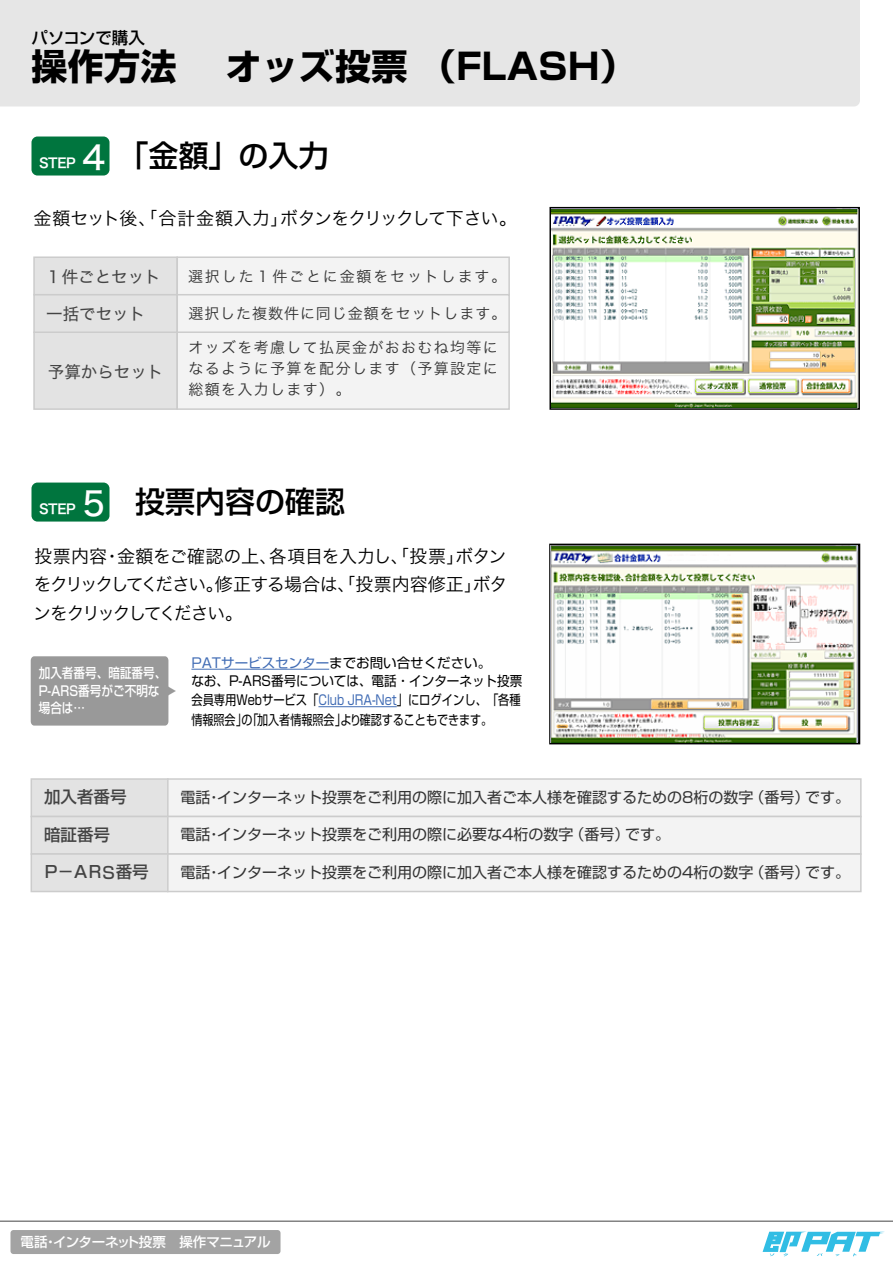
<style>
.page{position:relative;width:893px;height:1263px;background:#fff}
.page>*{position:absolute;margin:0;border:0;box-sizing:border-box;transform-origin:0 0}
.t1{font:700 36px "Shin Go Pro";letter-spacing:.01em;color:#000}
.t2{font:500 30px "Shin Go Pro";color:#000}
.t3{font:18px/28.5px "Hira Kaku Pro W3";letter-spacing:-.065em;color:#000;text-align:justify}
.t4{font:18px "Hira Kaku Pro W3";letter-spacing:-.04em;color:#000}
.t5{font:18px "Hira Kaku Std W7";color:#999}
.t6{font:16.5px "Hira Kaku Std W4";color:#444}
.t7{font:500 16.5px "Shin Go Pro";color:#444}
.t8{font:500 16.5px "Shin Go Pro";letter-spacing:-.005em;color:#000}
.t9{font:15px "Shin Go Pro";color:#333}
.t10{font:15px/21px "Hira Kaku Pro W3";letter-spacing:.09em;color:#333;text-align:justify}
.t11{font:15px "Hira Kaku Pro W3";letter-spacing:.065em;color:#333}
.t12{font:15px "Hira Kaku Pro W3";letter-spacing:.125em;color:#333}
.t13{font:13.5px/18px "Shin Go Pro";color:#000}
.t14{font:13.5px/19.4px "Shin Go Pro";color:#000;scale:.84 1}
.t15{font:13.5px "Shin Go Pro";color:#000;scale:.82 1}
.t16{font:500 13.5px "Shin Go Pro";color:#fff;scale:.86 1}
.t17{font:500 13.5px "Shin Go Pro";letter-spacing:-.025em;color:#fff}
.t18{font:13.5px "Hira Kaku Pro W6";letter-spacing:-.03em;color:#fff}
.s1{font-family:"Hira Kaku Std W5";font-weight:400;font-size:33px;color:#fff}
.s2{color:#426db5}
</style>
<div class="page">
<div style="left:0;top:0;width:860px;height:106px;background:#e6e6e6"></div>
<div style="left:32px;top:136px;width:78px;height:40px;background:#00753e;border-radius:6px"></div>
<hr style="left:0;top:1221px;width:893px;height:1px;background:#444">
<div style="left:10px;top:1230px;width:270px;height:24px;background:#a3a3a3;border-radius:3px"></div>
<svg style="left:763px;top:1232px;width:121px;height:24px"></svg>
<div style="left:549px;top:207px;width:311px;height:203px;border:2px solid #000"></div>
<div style="left:31px;top:483px;width:78px;height:39px;background:#00753e;border-radius:6px"></div>
<div style="left:549px;top:544px;width:311px;height:200px;border:2px solid #000"></div>
<div style="left:34px;top:257px;width:143px;height:38px;background:#e3e3e3"></div>
<div style="left:33px;top:256px;width:145px;height:39px;border:2px solid #ccc"></div>
<div style="left:34px;top:332px;width:143px;height:77px;background:#e3e3e3"></div>
<div style="left:33px;top:331px;width:145px;height:79px;border:2px solid #ccc"></div>
<div style="left:34px;top:295px;width:143px;height:37px;background:#e3e3e3"></div>
<div style="left:33px;top:294px;width:145px;height:39px;border:2px solid #ccc"></div>
<div style="left:176px;top:256px;width:334px;height:39px;background:#f3f3f3;border:2px solid #ccc"></div>
<div style="left:177px;top:332px;width:332px;height:77px;background:#f3f3f3"></div>
<div style="left:176px;top:331px;width:334px;height:79px;border:2px solid #ccc"></div>
<div style="left:176px;top:294px;width:334px;height:39px;background:#f3f3f3;border:2px solid #ccc"></div>
<img style="left:551px;top:209px;width:306px;height:198px">
<img style="left:551px;top:545px;width:307px;height:197px">
<hr style="left:318px;top:706px;width:79px;height:1px;background:#426db5">
<hr style="left:191px;top:669px;width:138px;height:1px;background:#426db5">
<div style="left:31px;top:656px;width:137px;height:70px;background:#999"></div>
<svg style="left:31px;top:778px;width:831px;height:114px"></svg>
<p class="t8" style="left:32px;top:24px;width:115px">パソコンで購入</p>
<h1 class="t1" style="left:32px;top:37px;width:606px">操作方法 　オッズ投票 （FLASH）</h1>
<h2 class="t2" style="left:82px;top:131px;width:248px"><span class="s1">4</span> 「金額」の入力</h2>
<p class="t18" style="left:39px;top:151px;width:38px">STEP</p>
<p class="t4" style="left:33px;top:202px;width:485px">金額セット後、「合計金額入力」ボタンをクリックして下さい。</p>
<p class="t6" style="left:45px;top:264px;width:117px">１件ごとセット</p>
<p class="t12" style="left:188px;top:263px;width:320px">選択した１件ごとに金額をセットします。</p>
<p class="t6" style="left:46px;top:302px;width:100px">一括でセット</p>
<p class="t11" style="left:188px;top:300px;width:319px">選択した複数件に同じ金額をセットします。</p>
<p class="t10" style="left:188px;top:336px;width:311px">オッズを考慮して払戻金がおおむね均等になるように予算を配分します（予算設定に総額を入力します）。</p>
<p class="t6" style="left:48px;top:359px;width:117px">予算からセット</p>
<h2 class="t2" style="left:83px;top:477px;width:264px"><span class="s1">5</span> 投票内容の確認</h2>
<p class="t3" style="left:33px;top:541px;width:476px">投票内容・金額をご確認の上、各項目を入力し、「投票」ボタンをクリックしてください。修正する場合は、「投票内容修正」ボタンをクリックしてください。</p>
<p class="t18" style="left:39px;top:497px;width:38px">STEP</p>
<p class="t16" style="left:39px;top:662px;width:150px">加入者番号、暗証番号、</p>
<p class="t5" style="left:154px;top:700px;width:19px;rotate:-90deg">▼</p>
<p class="t16" style="left:39px;top:680px;width:142px">P-ARS番号がご不明な</p>
<p class="t16" style="left:39px;top:696px;width:55px">場合は…</p>
<p class="t13" style="left:191px;top:652px;width:332px"><span class="s2">PATサービスセンター</span>までお問い合せください。<br>なお、P-ARS番号については、電話・インターネット投票</p>
<p class="t14" style="left:247px;top:689px;width:327px;text-indent:-56px">会員専用Webサービス「<span class="s2">Club JRA-Net</span>」にログインし、「各種「</p>
<p class="t15" style="left:191px;top:709px;width:368px">情報照会」の加入者情報照会より確認することもできます。</p>
<p class="t14" style="left:335px;top:708px;width:15px">」</p>
<p class="t7" style="left:44px;top:783px;width:84px">加入者番号</p>
<p class="t9" style="left:181px;top:785px;width:671px">電話・インターネット投票をご利用の際に加入者ご本人様を確認するための8桁の数字（番号）です。</p>
<p class="t7" style="left:44px;top:821px;width:68px">暗証番号</p>
<p class="t7" style="left:43px;top:858px;width:107px">Ｐ－ＡＲＳ番号</p>
<p class="t9" style="left:181px;top:860px;width:671px">電話・インターネット投票をご利用の際に加入者ご本人様を確認するための4桁の数字（番号）です。</p>
<p class="t9" style="left:181px;top:822px;width:491px">電話・インターネット投票をご利用の際に必要な4桁の数字（番号）です。</p>
<p class="t17" style="left:21px;top:1230px;width:251px">電話・インターネット投票　操作マニュアル</p>
</div>
